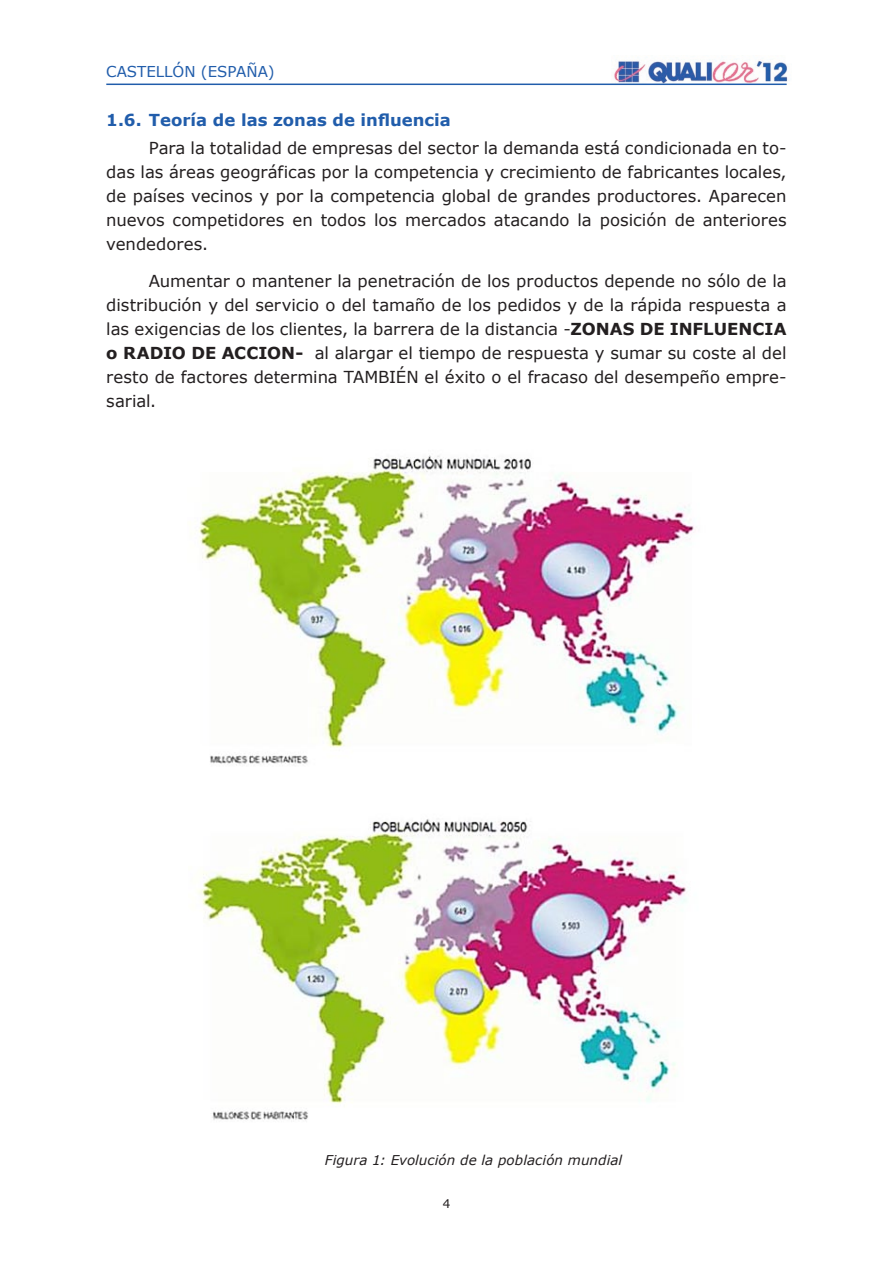
<style>
.page{position:relative;width:893px;height:1263px;background:#fff}
.page>*{position:absolute;margin:0;border:0;box-sizing:border-box;transform-origin:0 0}
.t1{font:16.5px/24px "Verdana";color:#231f20;text-align:justify}
.t2{font:700 16.5px "Verdana";color:#215dab}
.t3{font:15px "Verdana";color:#215dab}
.t4{font:italic 13.5px "Verdana";letter-spacing:.005em;color:#231f20}
.t5{font:12px "Verdana";color:#231f20}
.s1{font-weight:700}
</style>
<div class="page">
<img style="left:612px;top:60px;width:177px;height:24px">
<hr style="left:106px;top:84px;width:681px;height:1px;background:#215dab">
<img style="left:198px;top:455px;width:496px;height:310px">
<img style="left:198px;top:819px;width:489px;height:301px">
<p class="t3" style="left:106px;top:62px;width:170px">CASTELLÓN (ESPAÑA)</p>
<p class="t2" style="left:106px;top:109px;width:346px">1.6. Teoría de las zonas de influencia</p>
<p class="t1" style="left:106px;top:137px;width:682px;text-indent:43px">Para la totalidad de empresas del sector la demanda está condicionada en to&shy;das las áreas geográficas por la competencia y crecimiento de fabricantes locales, de países vecinos y por la competencia global de grandes productores. Aparecen nuevos competidores en todos los mercados atacando la posición de anteriores vendedores.</p>
<p class="t1" style="left:106px;top:269px;width:682px;text-indent:43px">Aumentar o mantener la penetración de los productos depende no sólo de la distribución y del servicio o del tamaño de los pedidos y de la rápida respuesta a las exigencias de los clientes, la barrera de la distancia -<span class="s1">ZONAS DE INFLUENCIA o RADIO DE ACCION-</span> al alargar el tiempo de respuesta y sumar su coste al del resto de factores determina TAMBIÉN el éxito o el fracaso del desempeño empre&shy;sarial.</p>
<p class="t4" style="left:325px;top:1152px;width:299px">Figura 1: Evolución de la población mundial</p>
<p class="t5" style="left:443px;top:1196px;width:9px">4</p>
</div>
